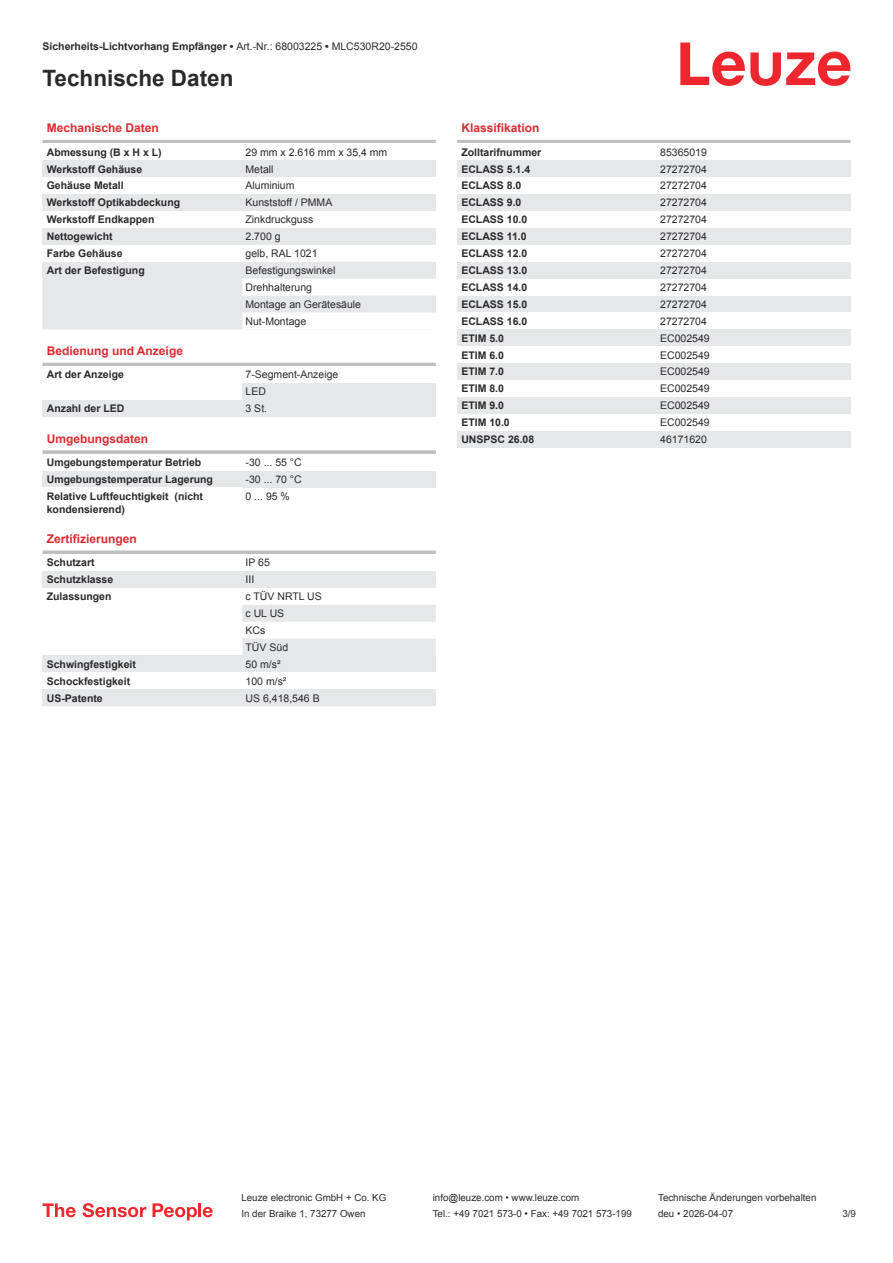
<style>
.page{position:relative;width:893px;height:1263px;background:#fff}
.page>*{position:absolute;margin:0;border:0;box-sizing:border-box;transform-origin:0 0}
.t1{font:700 22.5px "Arial";color:#2b292a}
.t2{font:700 12px "Arial";color:#db2a30}
.t3{font:700 10.5px/12.6px "Arial";color:#2b292a}
.t4{font:10.5px/17px "Arial";color:#2b292a}
.t5{font:9.75px "Arial";color:#2b292a}
.s1{font-weight:400}
</style>
<div class="page">
<svg style="left:680px;top:43px;width:170px;height:43px"></svg>
<div style="left:43px;top:279px;width:199px;height:51px;background:#e6e7e9"></div>
<hr style="left:43px;top:140px;width:393px;height:3px;background:#bdbfc1">
<div style="left:43px;top:160px;width:199px;height:17px;background:#e6e7e9"></div>
<div style="left:242px;top:160px;width:194px;height:17px;background:#e6e7e9"></div>
<div style="left:43px;top:194px;width:199px;height:17px;background:#e6e7e9"></div>
<div style="left:242px;top:194px;width:194px;height:17px;background:#e6e7e9"></div>
<div style="left:43px;top:228px;width:199px;height:17px;background:#e6e7e9"></div>
<div style="left:242px;top:228px;width:194px;height:17px;background:#e6e7e9"></div>
<div style="left:43px;top:262px;width:199px;height:17px;background:#e6e7e9"></div>
<svg style="left:242px;top:262px;width:194px;height:51px"></svg>
<hr style="left:43px;top:363px;width:393px;height:3px;background:#bdbfc1">
<div style="left:242px;top:383px;width:194px;height:17px;background:#e6e7e9"></div>
<div style="left:43px;top:400px;width:199px;height:17px;background:#e6e7e9"></div>
<div style="left:242px;top:400px;width:194px;height:17px;background:#e6e7e9"></div>
<svg style="left:43px;top:450px;width:393px;height:4px;background:#c3c5c7"></svg>
<div style="left:43px;top:471px;width:199px;height:17px;background:#e6e7e9"></div>
<div style="left:242px;top:471px;width:194px;height:17px;background:#e6e7e9"></div>
<svg style="left:43px;top:550px;width:393px;height:4px;background:#c5c7c9"></svg>
<div style="left:43px;top:571px;width:199px;height:17px;background:#e6e7e9"></div>
<div style="left:242px;top:571px;width:194px;height:17px;background:#e6e7e9"></div>
<svg style="left:242px;top:605px;width:194px;height:50px"></svg>
<div style="left:43px;top:655px;width:199px;height:17px;background:#e6e7e9"></div>
<div style="left:242px;top:655px;width:194px;height:17px;background:#e6e7e9"></div>
<div style="left:43px;top:689px;width:199px;height:17px;background:#e6e7e9"></div>
<div style="left:242px;top:689px;width:194px;height:17px;background:#e6e7e9"></div>
<hr style="left:457px;top:140px;width:393px;height:3px;background:#bdbfc1">
<div style="left:457px;top:160px;width:200px;height:17px;background:#e6e7e9"></div>
<div style="left:657px;top:160px;width:193px;height:17px;background:#e6e7e9"></div>
<div style="left:457px;top:194px;width:200px;height:17px;background:#e6e7e9"></div>
<div style="left:657px;top:194px;width:193px;height:17px;background:#e6e7e9"></div>
<div style="left:457px;top:228px;width:200px;height:17px;background:#e6e7e9"></div>
<div style="left:657px;top:228px;width:193px;height:17px;background:#e6e7e9"></div>
<div style="left:457px;top:262px;width:200px;height:17px;background:#e6e7e9"></div>
<div style="left:657px;top:262px;width:193px;height:17px;background:#e6e7e9"></div>
<div style="left:457px;top:296px;width:200px;height:16px;background:#e6e7e9"></div>
<div style="left:657px;top:296px;width:193px;height:16px;background:#e6e7e9"></div>
<div style="left:457px;top:329px;width:200px;height:17px;background:#e6e7e9"></div>
<div style="left:657px;top:329px;width:193px;height:17px;background:#e6e7e9"></div>
<div style="left:457px;top:363px;width:200px;height:17px;background:#e6e7e9"></div>
<div style="left:657px;top:363px;width:193px;height:17px;background:#e6e7e9"></div>
<div style="left:457px;top:397px;width:200px;height:17px;background:#e6e7e9"></div>
<div style="left:657px;top:397px;width:193px;height:17px;background:#e6e7e9"></div>
<div style="left:457px;top:431px;width:200px;height:17px;background:#e6e7e9"></div>
<div style="left:657px;top:431px;width:193px;height:17px;background:#e6e7e9"></div>
<svg style="left:43px;top:1203px;width:33px;height:14px"></svg>
<svg style="left:83px;top:1203px;width:63px;height:14px"></svg>
<svg style="left:153px;top:1203px;width:44px;height:17px"></svg>
<hr style="left:198px;top:1203px;width:3px;height:14px;background:#ed272d">
<svg style="left:203px;top:1207px;width:10px;height:10px"></svg>
<p class="t3" style="left:43px;top:41px;width:376px">Sicherheits-Lichtvorhang Empfänger • <span class="s1">Art.-Nr.: 68003225</span> • <span class="s1">MLC530R20-2550</span></p>
<h1 class="t1" style="left:43px;top:70px;width:192px">Technische Daten</h1>
<p class="t2" style="left:47px;top:123px;width:114px">Mechanische Daten</p>
<p class="t3" style="left:47px;top:147px;width:116px">Abmessung (B x H x L)</p>
<p class="t4" style="left:246px;top:144px;width:143px">29 mm x 2.616 mm x 35,4 mm</p>
<p class="t3" style="left:47px;top:164px;width:97px">Werkstoff Gehäuse</p>
<p class="t4" style="left:246px;top:161px;width:30px">Metall</p>
<p class="t3" style="left:47px;top:180px;width:79px">Gehäuse Metall</p>
<p class="t4" style="left:246px;top:178px;width:51px">Aluminium</p>
<p class="t3" style="left:47px;top:197px;width:135px">Werkstoff Optikabdeckung</p>
<p class="t4" style="left:246px;top:195px;width:88px">Kunststoff / PMMA</p>
<p class="t3" style="left:47px;top:214px;width:109px">Werkstoff Endkappen</p>
<p class="t4" style="left:246px;top:212px;width:69px">Zinkdruckguss</p>
<p class="t3" style="left:47px;top:231px;width:67px">Nettogewicht</p>
<p class="t4" style="left:246px;top:229px;width:37px">2.700 g</p>
<p class="t3" style="left:47px;top:248px;width:77px">Farbe Gehäuse</p>
<p class="t4" style="left:246px;top:246px;width:73px">gelb, RAL 1021</p>
<p class="t3" style="left:47px;top:265px;width:100px">Art der Befestigung</p>
<p class="t4" style="left:246px;top:263px;width:117px">Befestigungswinkel<br>Drehhalterung<br>Montage an Gerätesäule<br>Nut-Montage</p>
<p class="t2" style="left:47px;top:346px;width:138px">Bedienung und Anzeige</p>
<p class="t3" style="left:47px;top:369px;width:79px">Art der Anzeige</p>
<p class="t4" style="left:246px;top:367px;width:94px">7-Segment-Anzeige<br>LED</p>
<p class="t3" style="left:47px;top:403px;width:79px">Anzahl der LED</p>
<p class="t4" style="left:246px;top:401px;width:23px">3 St.</p>
<p class="t2" style="left:47px;top:434px;width:103px">Umgebungsdaten</p>
<p class="t3" style="left:47px;top:457px;width:156px">Umgebungstemperatur Betrieb</p>
<p class="t4" style="left:246px;top:455px;width:58px">-30 ... 55 °C</p>
<p class="t3" style="left:47px;top:474px;width:168px">Umgebungstemperatur Lagerung</p>
<p class="t4" style="left:246px;top:472px;width:58px">-30 ... 70 °C</p>
<p class="t3" style="left:47px;top:491px;width:158px">Relative Luftfeuchtigkeit (nicht kondensierend)</p>
<p class="t4" style="left:246px;top:489px;width:46px">0 ... 95 %</p>
<p class="t2" style="left:47px;top:534px;width:92px">Zertifizierungen</p>
<p class="t3" style="left:47px;top:557px;width:49px">Schutzart</p>
<p class="t4" style="left:246px;top:555px;width:26px">IP 65</p>
<p class="t3" style="left:47px;top:574px;width:68px">Schutzklasse</p>
<p class="t4" style="left:246px;top:572px;width:10px">III</p>
<p class="t3" style="left:47px;top:591px;width:66px">Zulassungen</p>
<p class="t4" style="left:246px;top:589px;width:78px">c TÜV NRTL US c UL US<br>KCs<br>TÜV Süd</p>
<p class="t3" style="left:47px;top:659px;width:91px">Schwingfestigkeit</p>
<p class="t4" style="left:246px;top:656px;width:37px">50 m/s²</p>
<p class="t3" style="left:47px;top:676px;width:85px">Schockfestigkeit</p>
<p class="t4" style="left:246px;top:673px;width:42px">100 m/s²</p>
<p class="t3" style="left:47px;top:692px;width:58px">US-Patente</p>
<p class="t4" style="left:246px;top:690px;width:76px">US 6,418,546 B</p>
<p class="t2" style="left:461px;top:123px;width:80px">Klassifikation</p>
<p class="t3" style="left:461px;top:147px;width:81px">Zolltarifnummer</p>
<p class="t4" style="left:660px;top:144px;width:48px">85365019</p>
<p class="t3" style="left:461px;top:164px;width:70px">ECLASS 5.1.4</p>
<p class="t4" style="left:660px;top:161px;width:48px">27272704</p>
<p class="t3" style="left:461px;top:180px;width:62px">ECLASS 8.0</p>
<p class="t4" style="left:660px;top:178px;width:48px">27272704</p>
<p class="t3" style="left:461px;top:197px;width:62px">ECLASS 9.0</p>
<p class="t4" style="left:660px;top:195px;width:48px">27272704</p>
<p class="t3" style="left:461px;top:214px;width:67px">ECLASS 10.0</p>
<p class="t4" style="left:660px;top:212px;width:48px">27272704</p>
<p class="t3" style="left:461px;top:231px;width:67px">ECLASS 11.0</p>
<p class="t4" style="left:660px;top:229px;width:48px">27272704</p>
<p class="t3" style="left:461px;top:248px;width:67px">ECLASS 12.0</p>
<p class="t4" style="left:660px;top:246px;width:48px">27272704</p>
<p class="t3" style="left:461px;top:265px;width:67px">ECLASS 13.0</p>
<p class="t4" style="left:660px;top:263px;width:48px">27272704</p>
<p class="t3" style="left:461px;top:282px;width:67px">ECLASS 14.0</p>
<p class="t4" style="left:660px;top:280px;width:48px">27272704</p>
<p class="t3" style="left:461px;top:299px;width:67px">ECLASS 15.0</p>
<p class="t4" style="left:660px;top:297px;width:48px">27272704</p>
<p class="t3" style="left:461px;top:316px;width:67px">ECLASS 16.0</p>
<p class="t4" style="left:660px;top:313px;width:48px">27272704</p>
<p class="t3" style="left:461px;top:333px;width:44px">ETIM 5.0</p>
<p class="t4" style="left:660px;top:330px;width:51px">EC002549</p>
<p class="t3" style="left:461px;top:349px;width:44px">ETIM 6.0</p>
<p class="t4" style="left:660px;top:347px;width:51px">EC002549</p>
<p class="t3" style="left:461px;top:366px;width:44px">ETIM 7.0</p>
<p class="t4" style="left:660px;top:364px;width:51px">EC002549</p>
<p class="t3" style="left:461px;top:383px;width:44px">ETIM 8.0</p>
<p class="t4" style="left:660px;top:381px;width:51px">EC002549</p>
<p class="t3" style="left:461px;top:400px;width:44px">ETIM 9.0</p>
<p class="t4" style="left:660px;top:398px;width:51px">EC002549</p>
<p class="t3" style="left:461px;top:417px;width:50px">ETIM 10.0</p>
<p class="t4" style="left:660px;top:415px;width:51px">EC002549</p>
<p class="t3" style="left:461px;top:434px;width:74px">UNSPSC 26.08</p>
<p class="t4" style="left:660px;top:432px;width:48px">46171620</p>
<p class="t5" style="left:241px;top:1194px;width:146px">Leuze electronic GmbH + Co. KG</p>
<p class="t5" style="left:433px;top:1194px;width:148px">info@leuze.com • www.leuze.com</p>
<p class="t5" style="left:658px;top:1194px;width:160px">Technische Änderungen vorbehalten</p>
<p class="t5" style="left:241px;top:1210px;width:126px">In der Braike 1, 73277 Owen</p>
<p class="t5" style="left:433px;top:1210px;width:201px">Tel.: +49 7021 573-0 • Fax: +49 7021 573-199</p>
<p class="t5" style="left:658px;top:1210px;width:76px">deu • 2026-04-07</p>
<p class="t5" style="left:842px;top:1210px;width:15px">3 /9</p>
</div>
